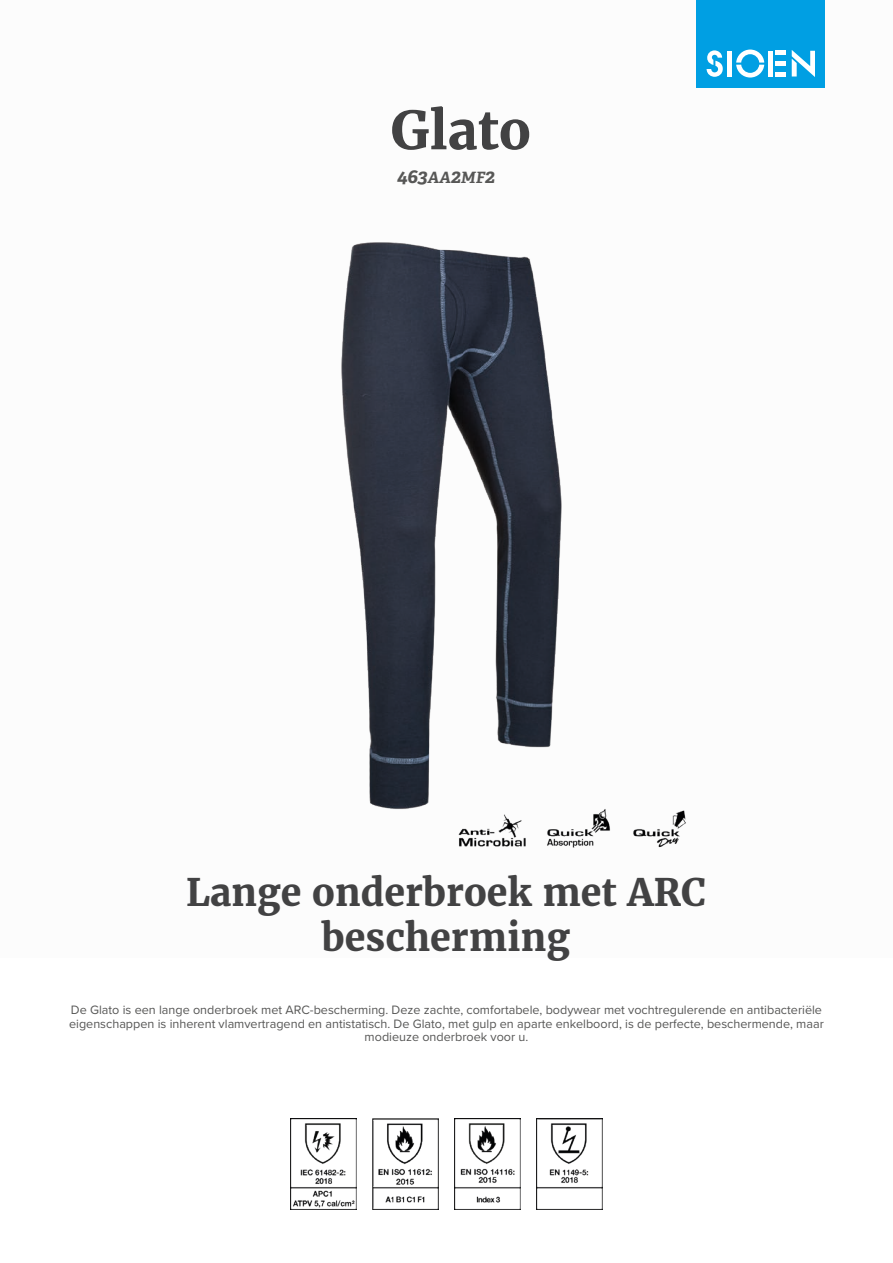
<style>
.page{position:relative;width:893px;height:1263px;background:#fff}
.page>*{position:absolute;margin:0;border:0;box-sizing:border-box;transform-origin:0 0}
.t1{font:700 52.5px "Merriweather";color:#424243}
.t2{font:700 37.5px/45px "Merriweather";color:#424243;text-align:center}
.t3{font:italic 700 19.5px "Adelle";color:#575756}
.t4{font:12.6px/13.6px "Proxima Nova";color:#575756;text-align:center}
.s1{font-size:15.6px}
</style>
<div class="page">
<div style="left:697px;top:0;width:128px;height:88px;background:#009fe3"></div>
<svg style="left:707px;top:50px;width:16px;height:27px"></svg>
<svg style="left:736px;top:50px;width:28px;height:28px"></svg>
<div style="left:727px;top:51px;width:5px;height:26px;background:#fff"></div>
<div style="left:768px;top:51px;width:5px;height:26px;background:#fff"></div>
<div style="left:775px;top:72px;width:11px;height:5px;background:#fff"></div>
<div style="left:775px;top:61px;width:11px;height:5px;background:#fff"></div>
<hr style="left:775px;top:51px;width:11px;height:4px;background:#fff">
<svg style="left:792px;top:50px;width:23px;height:27px"></svg>
<img style="left:290px;top:1118px;width:66px;height:92px">
<img style="left:372px;top:1118px;width:67px;height:92px">
<img style="left:454px;top:1118px;width:67px;height:92px">
<img style="left:536px;top:1118px;width:67px;height:92px">
<img style="left:341px;top:242px;width:345px;height:606px">
<h1 class="t1" style="left:390px;top:95px;width:142px">Glato</h1>
<h3 class="t3" style="left:397px;top:164px;width:100px">463<span class="s1">AA</span>2<span class="s1">MF</span>2</h3>
<h2 class="t2" style="left:186px;top:869px;width:521px">Lange onderbroek met ARC bescherming</h2>
<p class="t4" style="left:69px;top:1002px;width:756px">De Glato is een lange onderbroek met ARC-bescherming. Deze zachte, comfortabele, bodywear met vochtregulerende en antibacteriële eigenschappen is inherent vlamvertragend en antistatisch. De Glato, met gulp en aparte enkelboord, is de perfecte, beschermende, maar modieuze onderbroek voor u.</p>
</div>
